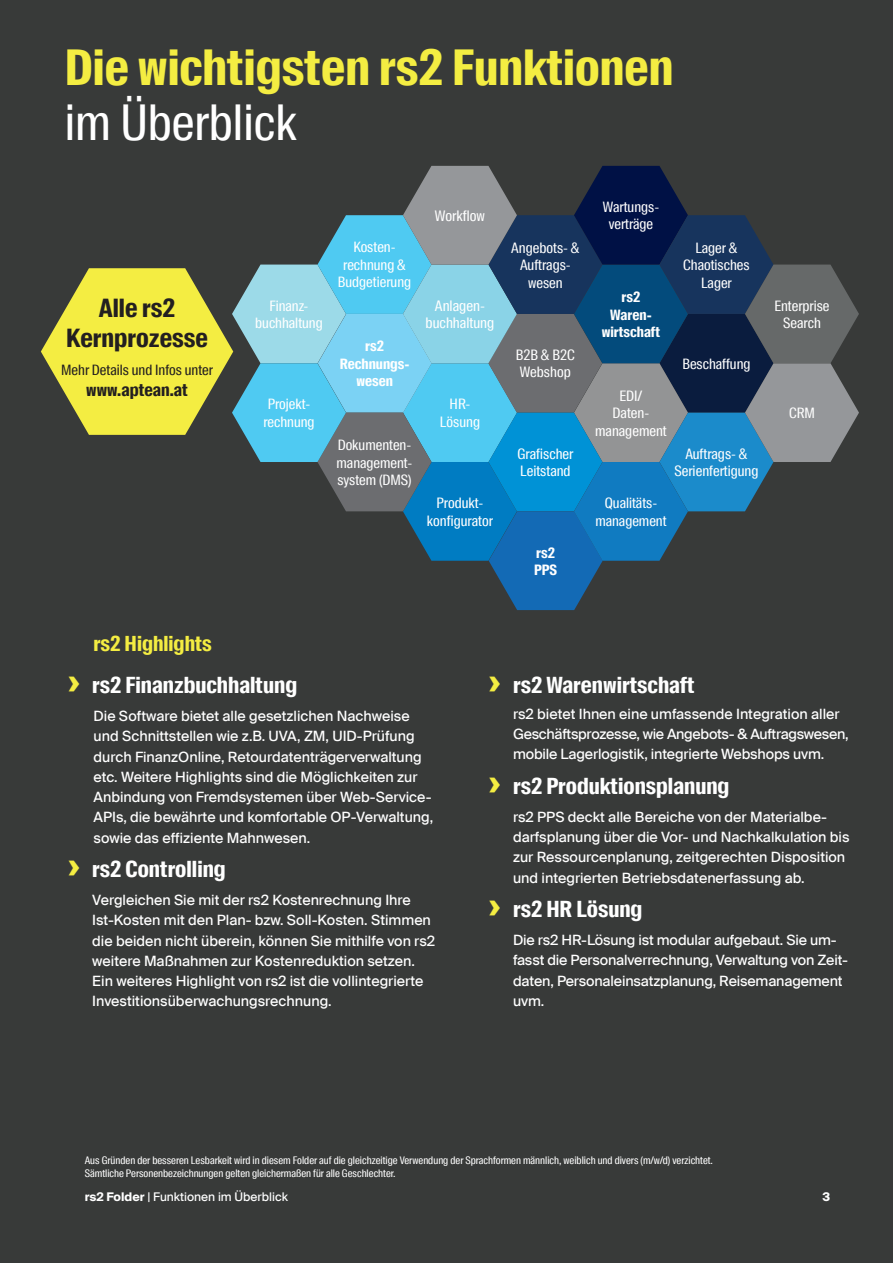
<style>
.page{position:relative;width:893px;height:1263px;background:#383a39}
.page>*{position:absolute;margin:0;border:0;box-sizing:border-box;transform-origin:0 0}
.Black_Text{font:700 49.5px/55.5px "Suisse Intl Cond";color:#f4ed42}
.t1{font:700 25.5px/30.3px "Suisse Intl Cond";color:#231f20;text-align:center}
.t2{font:700 22.5px "Suisse Intl Cond";color:#fff}
.Body_Text{font:700 21px "Suisse Intl Cond";color:#f4ed42}
.t3{font:700 17.25px "Suisse Intl Cond";color:#231f20}
.t4{font:14.7px/17.2px "Suisse Intl Cond";color:#fff;text-align:center}
.t5{font:14.55px/17.4px "Suisse Intl Cond";color:#fff;text-align:center}
.t6{font:700 14.55px "Suisse Intl Cond";color:#fff}
.t7{font:14.4px/17.4px "Suisse Intl Cond";color:#fff;text-align:center}
.t8{font:700 14.4px/17.4px "Suisse Intl Cond";color:#fff;text-align:center}
.t9{font:14.4px "Suisse Intl Cond";color:#231f20}
.t10{font:14.25px/20.2px "Suisse Intl";color:#fff}
.t11{font:12px "Suisse Intl";color:#fff}
.t12{font:700 12px "Suisse Intl";color:#fff}
.Fließtext2{font:10.5px/12.6px "Suisse Intl Cond";color:#fff}
.s1{font-weight:400;color:#fff}
.s2{font-family:"Suisse Intl";font-size:32.7px;color:#f4ed42}
.s3{font-weight:700}
</style>
<div class="page">
<svg style="left:41px;top:166px;width:818px;height:444px"></svg>
<p class="Black_Text" style="left:65px;top:40px;width:610px">Die wichtigsten rs2 Funktionen <span class="s1">im Überblick</span></p>
<p class="t1" style="left:66px;top:293px;width:144px">Alle rs2<br>Kernprozesse</p>
<p class="t9" style="left:61px;top:361px;width:153px">Mehr Details und Infos unter</p>
<p class="t3" style="left:86px;top:380px;width:103px">www.aptean.at</p>
<p class="Body_Text" style="left:94px;top:631px;width:120px">rs2 Highlights</p>
<p class="t7" style="left:255px;top:297px;width:69px">Finanz&shy;buchhaltung</p>
<p class="t7" style="left:263px;top:396px;width:53px">Projekt&shy;rechnung</p>
<p class="t7" style="left:353px;top:239px;width:44px">Kosten-</p>
<p class="t7" style="left:343px;top:256px;width:64px">rechnung &amp;</p>
<p class="t7" style="left:338px;top:273px;width:75px">Budgetierung</p>
<p class="t8" style="left:365px;top:338px;width:20px">rs2</p>
<p class="t8" style="left:340px;top:355px;width:71px">Rechnungs&shy;wesen</p>
<p class="t4" style="left:435px;top:207px;width:52px">Workflow</p>
<p class="t4" style="left:426px;top:297px;width:70px">Anlagen&shy;buchhaltung</p>
<p class="t5" style="left:511px;top:239px;width:70px">Angebots- &amp;<br>Auftrags&shy;wesen</p>
<p class="t5" style="left:516px;top:346px;width:60px">B2B &amp; B2C</p>
<p class="t5" style="left:520px;top:364px;width:52px">Webshop</p>
<p class="t7" style="left:603px;top:198px;width:58px">Wartungs-</p>
<p class="t7" style="left:609px;top:216px;width:46px">verträge</p>
<p class="t8" style="left:622px;top:288px;width:20px">rs2</p>
<p class="t8" style="left:610px;top:306px;width:43px">Waren-</p>
<p class="t8" style="left:602px;top:323px;width:60px">wirtschaft</p>
<p class="t7" style="left:695px;top:239px;width:44px">Lager &amp;</p>
<p class="t7" style="left:683px;top:256px;width:68px">Chaotisches</p>
<p class="t7" style="left:701px;top:274px;width:32px">Lager</p>
<p class="t7" style="left:682px;top:355px;width:70px">Beschaffung</p>
<p class="t5" style="left:619px;top:387px;width:25px">EDI/</p>
<p class="t5" style="left:595px;top:404px;width:73px">Daten&shy;management</p>
<p class="t5" style="left:450px;top:396px;width:22px">HR-</p>
<p class="t5" style="left:440px;top:413px;width:42px">Lösung</p>
<p class="t7" style="left:337px;top:436px;width:77px;text-align:justify">Dokumenten&shy;management&shy;system (DMS)</p>
<p class="t5" style="left:685px;top:445px;width:64px">Auftrags- &amp;</p>
<p class="t5" style="left:518px;top:445px;width:57px">Grafischer</p>
<p class="t5" style="left:520px;top:462px;width:52px">Leitstand</p>
<p class="t5" style="left:674px;top:462px;width:86px">Serienfertigung</p>
<p class="t5" style="left:436px;top:494px;width:48px">Produkt-</p>
<p class="t5" style="left:427px;top:512px;width:67px">konfigurator</p>
<p class="t6" style="left:536px;top:544px;width:20px">rs2</p>
<p class="t6" style="left:534px;top:561px;width:24px">PPS</p>
<p class="t7" style="left:605px;top:494px;width:54px">Qualitäts-</p>
<p class="t7" style="left:595px;top:512px;width:73px">management</p>
<p class="t7" style="left:774px;top:297px;width:57px">Enterprise</p>
<p class="t7" style="left:783px;top:314px;width:39px">Search</p>
<p class="t7" style="left:789px;top:404px;width:27px">CRM</p>
<p class="t2" style="left:68px;top:672px;width:231px"><span class="s2">›</span> rs2 Finanzbuchhaltung</p>
<p class="t10" style="left:94px;top:706px;width:341px">Die Software bietet alle gesetzlichen Nachweise und Schnittstellen wie z.B. UVA, ZM, UID-Prüfung durch FinanzOnline, Retourdatenträgerverwaltung etc. Weitere Highlights sind die Möglichkeiten zur Anbindung von Fremdsystemen über Web-Service-APIs, die bewährte und komfortable OP-Verwaltung, sowie das effiziente Mahnwesen.</p>
<p class="t2" style="left:68px;top:856px;width:159px"><span class="s2">›</span> rs2 Controlling</p>
<p class="t10" style="left:92px;top:890px;width:344px">Vergleichen Sie mit der rs2 Kostenrechnung Ihre Ist-Kosten mit den Plan- bzw. Soll-Kosten. Stimmen die beiden nicht überein, können Sie mithilfe von rs2 weitere Maßnahmen zur Kostenreduktion setzen.<br>Ein weiteres Highlight von rs2 ist die vollintegrierte Investitionsüberwachungsrechnung.</p>
<p class="t2" style="left:489px;top:672px;width:207px"><span class="s2">›</span> rs2 Warenwirtschaft</p>
<p class="t10" style="left:513px;top:704px;width:337px">rs2 bietet Ihnen eine umfassende Integration aller<br>Geschäftsprozesse, wie Angebots- &amp; Auftragswesen, mobile Lagerlogistik, integrierte Webshops uvm.</p>
<p class="t2" style="left:489px;top:773px;width:242px"><span class="s2">›</span> rs2 Produktionsplanung</p>
<p class="t10" style="left:513px;top:807px;width:338px">rs2 PPS deckt alle Bereiche von der Materialbe&shy;darfsplanung über die Vor- und Nachkalkulation bis zur Ressourcenplanung, zeitgerechten Disposition und integrierten Betriebsdatenerfassung ab.</p>
<p class="t2" style="left:489px;top:896px;width:155px"><span class="s2">›</span> rs2 HR Lösung</p>
<p class="t10" style="left:513px;top:930px;width:336px">Die rs2 HR-Lösung ist modular aufgebaut. Sie um&shy;fasst die Personalverrechnung, Verwaltung von Zeit&shy;daten, Personaleinsatzplanung, Reisemanagement uvm.</p>
<p class="Fließtext2" style="left:85px;top:1154px;width:630px">Aus Gründen der besseren Lesbarkeit wird in diesem Folder auf die gleichzeitige Verwendung der Sprachformen männlich, weiblich und divers (m/w/d) verzichtet.<br>Sämtliche Personenbezeichnungen gelten gleichermaßen für alle Geschlechter.</p>
<p class="t11" style="left:85px;top:1190px;width:205px"><span class="s3">rs2 Folder</span> | Funktionen im Überblick</p>
<p class="t12" style="left:822px;top:1190px;width:9px">3</p>
</div>
